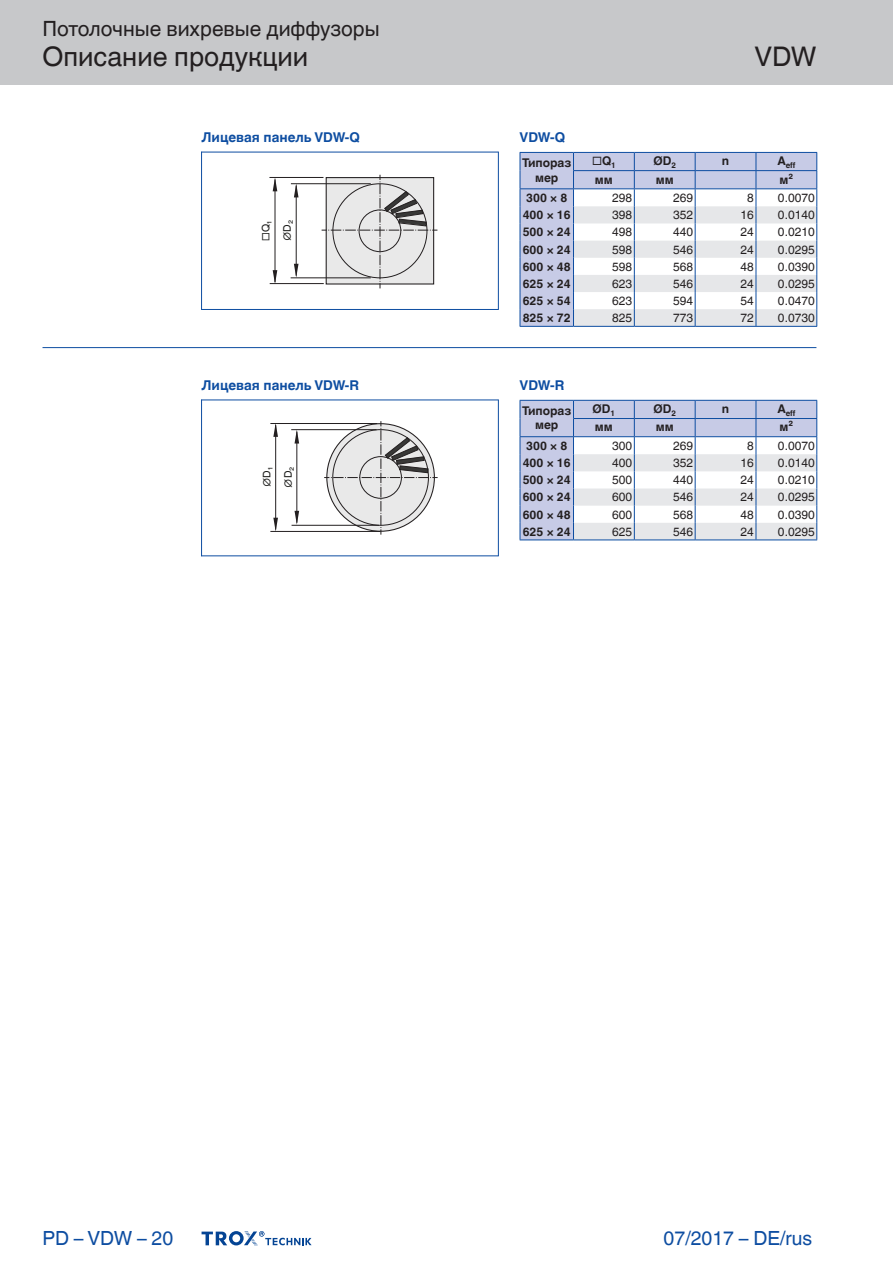
<style>
.page{position:relative;width:893px;height:1263px;background:#fff}
.page>*{position:absolute;margin:0;border:0;box-sizing:border-box;transform-origin:0 0}
.t1{font:27px "TROX Helvetica";color:#231f20}
.t2{font:21px "TROX Helvetica";color:#231f20}
.t3{font:19.5px "TROX Helvetica";color:#0d4da1}
.t4{font:700 13.5px "TROX Helvetica";color:#0d4da1}
.t5{font:12px "TROX Helvetica";color:#231f20}
.t6{font:700 12px/14.4px "TROX Helvetica";color:#231f20;text-align:center}
.t7{font:10.5px/21.3px "TROX Helvetica";color:#1d1d1b}
.t8{font:700 7.95px "TROX Helvetica";letter-spacing:-.005em;color:#231f20}
</style>
<div class="page">
<div style="left:0;top:0;width:893px;height:85px;background:#c7c8ca"></div>
<hr style="left:43px;top:347px;width:773px;height:1px;background:#0d4da1">
<svg style="left:202px;top:1231px;width:110px;height:15px"></svg>
<div style="left:521px;top:153px;width:52px;height:173px;background:#c7cbe6"></div>
<hr style="left:520px;top:152px;width:53px;height:1px;background:#0d4da1">
<hr style="left:573px;top:152px;width:61px;height:1px;background:#0d4da1">
<hr style="left:634px;top:152px;width:61px;height:1px;background:#0d4da1">
<hr style="left:695px;top:152px;width:61px;height:1px;background:#0d4da1">
<hr style="left:756px;top:152px;width:61px;height:1px;background:#0d4da1">
<hr style="left:520px;top:188px;width:54px;height:1px;background:#0d4da1">
<svg style="left:520px;top:153px;width:1px;height:173px"></svg>
<hr style="left:520px;top:326px;width:53px;height:1px;background:#0d4da1">
<hr style="left:573px;top:326px;width:61px;height:1px;background:#0d4da1">
<hr style="left:634px;top:326px;width:61px;height:1px;background:#0d4da1">
<hr style="left:695px;top:326px;width:61px;height:1px;background:#0d4da1">
<hr style="left:756px;top:326px;width:61px;height:1px;background:#0d4da1">
<svg style="left:573px;top:153px;width:244px;height:173px"></svg>
<svg style="left:520px;top:400px;width:297px;height:140px"></svg>
<svg style="left:322px;top:175px;width:115px;height:113px;background:#d2d2d2"></svg>
<hr style="left:275px;top:179px;width:1px;height:103px;background:#231f20">
<svg style="left:273px;top:178px;width:4px;height:13px"></svg>
<svg style="left:273px;top:270px;width:4px;height:13px"></svg>
<hr style="left:269px;top:177px;width:54px;height:1px;background:#231f20">
<hr style="left:270px;top:283px;width:54px;height:1px;background:#231f20">
<hr style="left:291px;top:183px;width:80px;height:1px;background:#231f20">
<hr style="left:291px;top:278px;width:80px;height:1px;background:#231f20">
<hr style="left:296px;top:186px;width:1px;height:90px;background:#231f20">
<svg style="left:294px;top:184px;width:5px;height:13px"></svg>
<svg style="left:294px;top:264px;width:5px;height:14px"></svg>
<hr style="left:201px;top:152px;width:1px;height:158px;background:#0d4da1">
<hr style="left:498px;top:152px;width:1px;height:158px;background:#0d4da1">
<hr style="left:201px;top:152px;width:297px;height:1px;background:#0d4da1">
<hr style="left:201px;top:309px;width:297px;height:1px;background:#0d4da1">
<svg style="left:324px;top:421px;width:114px;height:114px"></svg>
<hr style="left:270px;top:423px;width:107px;height:1px;background:#231f20">
<hr style="left:270px;top:531px;width:110px;height:1px;background:#231f20">
<hr style="left:275px;top:425px;width:1px;height:105px;background:#231f20">
<svg style="left:273px;top:424px;width:5px;height:13px"></svg>
<svg style="left:273px;top:518px;width:5px;height:14px"></svg>
<hr style="left:291px;top:429px;width:86px;height:1px;background:#231f20">
<hr style="left:292px;top:525px;width:87px;height:1px;background:#231f20">
<hr style="left:297px;top:432px;width:1px;height:91px;background:#231f20">
<svg style="left:295px;top:430px;width:4px;height:13px"></svg>
<svg style="left:295px;top:511px;width:4px;height:14px"></svg>
<hr style="left:201px;top:400px;width:1px;height:156px;background:#0d4da1">
<hr style="left:498px;top:400px;width:1px;height:156px;background:#0d4da1">
<hr style="left:201px;top:400px;width:297px;height:1px;background:#0d4da1">
<hr style="left:201px;top:555px;width:297px;height:1px;background:#0d4da1">
<h2 class="t2" style="left:43px;top:17px;width:339px">Потолочные вихревые диффузоры</h2>
<h1 class="t1" style="left:43px;top:41px;width:267px">Описание продукции</h1>
<p class="t4" style="left:202px;top:130px;width:160px">Лицевая панель VDW-Q</p>
<p class="t7" style="left:255px;top:241px;width:23px;rotate:-90deg">□Q₁ ∅D₂</p>
<p class="t4" style="left:202px;top:378px;width:159px">Лицевая панель VDW-R</p>
<p class="t7" style="left:256px;top:488px;width:23px;rotate:-90deg">∅D₁ ∅D₂</p>
<h1 class="t1" style="left:754px;top:41px;width:64px">VDW</h1>
<p class="t4" style="left:520px;top:130px;width:47px">VDW-Q</p>
<p class="t6" style="left:522px;top:156px;width:51px">Типораз мер</p>
<p class="t6" style="left:592px;top:154px;width:25px">□Q<sub>1</sub></p>
<p class="t6" style="left:653px;top:154px;width:24px">ØD<sub>2</sub></p>
<p class="t6" style="left:722px;top:154px;width:9px">n</p>
<p class="t8" style="left:777px;top:161px;width:20px"><sup>A</sup>eff</p>
<p class="t6" style="left:595px;top:172px;width:19px">мм</p>
<p class="t6" style="left:656px;top:172px;width:19px">мм</p>
<p class="t6" style="left:779px;top:172px;width:15px">м²</p>
<p class="t6" style="left:526px;top:191px;width:43px">300 × 8</p>
<p class="t5" style="left:612px;top:191px;width:22px">298</p>
<p class="t5" style="left:673px;top:191px;width:22px">269</p>
<p class="t5" style="left:747px;top:191px;width:8px">8</p>
<p class="t5" style="left:778px;top:191px;width:38px">0.0070</p>
<p class="t6" style="left:523px;top:208px;width:50px">400 × 16</p>
<p class="t5" style="left:612px;top:208px;width:22px">398</p>
<p class="t5" style="left:673px;top:208px;width:22px">352</p>
<p class="t5" style="left:740px;top:208px;width:15px">16</p>
<p class="t5" style="left:778px;top:208px;width:38px">0.0140</p>
<p class="t6" style="left:523px;top:225px;width:50px">500 × 24</p>
<p class="t5" style="left:612px;top:225px;width:22px">498</p>
<p class="t5" style="left:673px;top:225px;width:22px">440</p>
<p class="t5" style="left:740px;top:225px;width:15px">24</p>
<p class="t5" style="left:778px;top:225px;width:38px">0.0210</p>
<p class="t6" style="left:523px;top:242px;width:50px">600 × 24</p>
<p class="t5" style="left:612px;top:242px;width:22px">598</p>
<p class="t5" style="left:673px;top:242px;width:22px">546</p>
<p class="t5" style="left:740px;top:242px;width:15px">24</p>
<p class="t5" style="left:778px;top:242px;width:38px">0.0295</p>
<p class="t6" style="left:523px;top:259px;width:50px">600 × 48</p>
<p class="t5" style="left:612px;top:259px;width:22px">598</p>
<p class="t5" style="left:673px;top:259px;width:22px">568</p>
<p class="t5" style="left:740px;top:259px;width:15px">48</p>
<p class="t5" style="left:778px;top:259px;width:38px">0.0390</p>
<p class="t6" style="left:523px;top:276px;width:50px">625 × 24</p>
<p class="t5" style="left:612px;top:277px;width:22px">623</p>
<p class="t5" style="left:673px;top:277px;width:22px">546</p>
<p class="t5" style="left:740px;top:277px;width:15px">24</p>
<p class="t5" style="left:778px;top:277px;width:38px">0.0295</p>
<p class="t6" style="left:523px;top:294px;width:50px">625 × 54</p>
<p class="t5" style="left:612px;top:294px;width:22px">623</p>
<p class="t5" style="left:673px;top:294px;width:22px">594</p>
<p class="t5" style="left:740px;top:294px;width:15px">54</p>
<p class="t5" style="left:778px;top:294px;width:38px">0.0470</p>
<p class="t6" style="left:523px;top:311px;width:50px">825 × 72</p>
<p class="t5" style="left:612px;top:311px;width:22px">825</p>
<p class="t5" style="left:673px;top:311px;width:22px">773</p>
<p class="t5" style="left:740px;top:311px;width:15px">72</p>
<p class="t5" style="left:778px;top:311px;width:38px">0.0730</p>
<p class="t4" style="left:520px;top:378px;width:46px">VDW-R</p>
<p class="t6" style="left:522px;top:404px;width:51px">Типораз мер</p>
<p class="t6" style="left:593px;top:402px;width:24px">ØD<sub>1</sub></p>
<p class="t6" style="left:653px;top:402px;width:24px">ØD<sub>2</sub></p>
<p class="t6" style="left:722px;top:402px;width:9px">n</p>
<p class="t8" style="left:777px;top:409px;width:20px"><sup>A</sup>eff</p>
<p class="t6" style="left:595px;top:420px;width:19px">мм</p>
<p class="t6" style="left:656px;top:420px;width:19px">мм</p>
<p class="t6" style="left:779px;top:420px;width:15px">м²</p>
<p class="t6" style="left:526px;top:439px;width:43px">300 × 8</p>
<p class="t5" style="left:612px;top:439px;width:22px">300</p>
<p class="t5" style="left:673px;top:439px;width:22px">269</p>
<p class="t5" style="left:747px;top:439px;width:8px">8</p>
<p class="t5" style="left:778px;top:439px;width:38px">0.0070</p>
<p class="t6" style="left:523px;top:456px;width:50px">400 × 16</p>
<p class="t5" style="left:612px;top:456px;width:22px">400</p>
<p class="t5" style="left:673px;top:456px;width:22px">352</p>
<p class="t5" style="left:740px;top:456px;width:15px">16</p>
<p class="t5" style="left:778px;top:456px;width:38px">0.0140</p>
<p class="t6" style="left:523px;top:473px;width:50px">500 × 24</p>
<p class="t5" style="left:612px;top:473px;width:22px">500</p>
<p class="t5" style="left:673px;top:473px;width:22px">440</p>
<p class="t5" style="left:740px;top:473px;width:15px">24</p>
<p class="t5" style="left:778px;top:473px;width:38px">0.0210</p>
<p class="t6" style="left:523px;top:490px;width:50px">600 × 24</p>
<p class="t5" style="left:612px;top:490px;width:22px">600</p>
<p class="t5" style="left:673px;top:490px;width:22px">546</p>
<p class="t5" style="left:740px;top:490px;width:15px">24</p>
<p class="t5" style="left:778px;top:490px;width:38px">0.0295</p>
<p class="t6" style="left:523px;top:507px;width:50px">600 × 48</p>
<p class="t5" style="left:612px;top:507px;width:22px">600</p>
<p class="t5" style="left:673px;top:507px;width:22px">568</p>
<p class="t5" style="left:740px;top:507px;width:15px">48</p>
<p class="t5" style="left:778px;top:507px;width:38px">0.0390</p>
<p class="t6" style="left:523px;top:524px;width:50px">625 × 24</p>
<p class="t5" style="left:612px;top:524px;width:22px">625</p>
<p class="t5" style="left:673px;top:524px;width:22px">546</p>
<p class="t5" style="left:740px;top:524px;width:15px">24</p>
<p class="t5" style="left:778px;top:524px;width:38px">0.0295</p>
<h3 class="t3" style="left:43px;top:1227px;width:132px">PD – VDW – 20</h3>
<h3 class="t3" style="left:664px;top:1227px;width:150px">07/2017 – DE/rus</h3>
</div>
